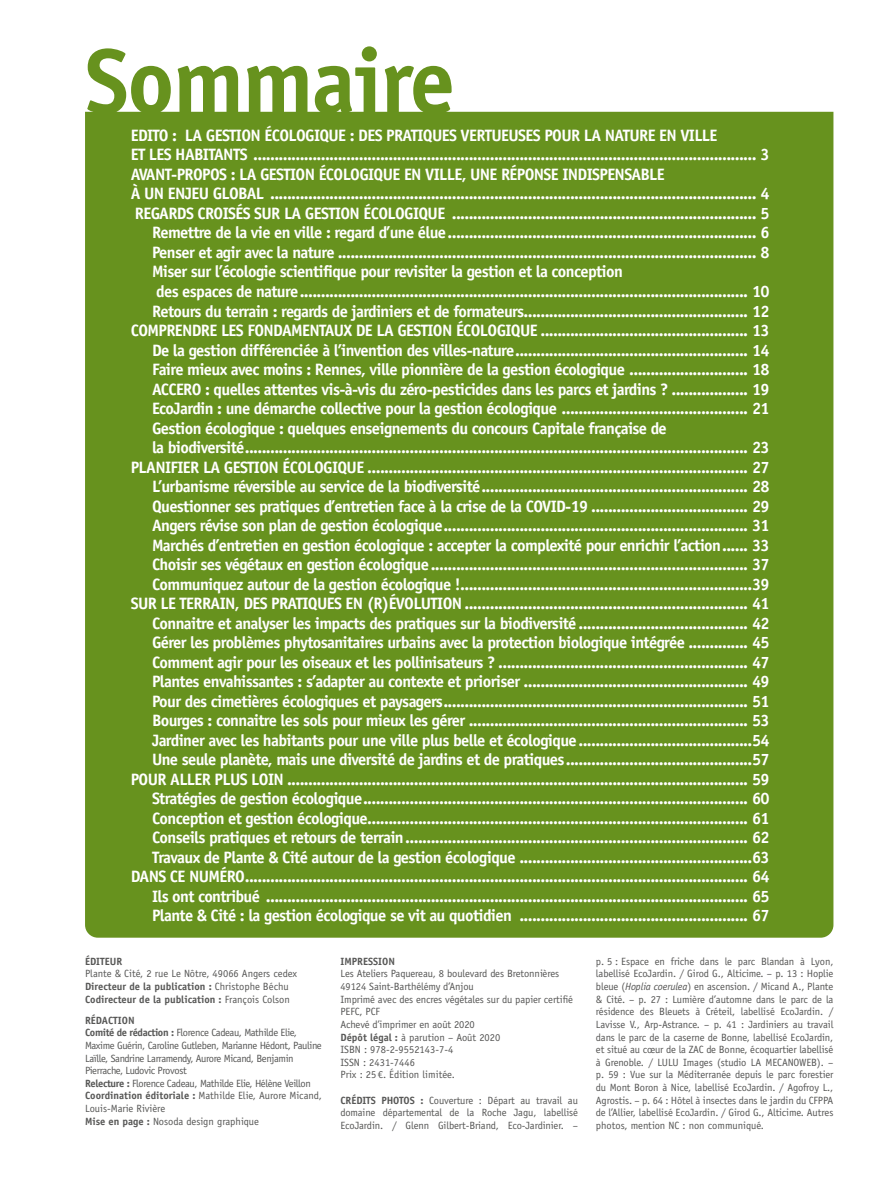
<style>
.page{position:relative;width:893px;height:1187px;background:#fff}
.page>*{position:absolute;margin:0;border:0;box-sizing:border-box;transform-origin:0 0}
.t1{font:700 91.5px "Officina Sans Std";letter-spacing:-.02em;color:#67921e}
.t2{font:700 16.5px "Officina Sans Std";letter-spacing:-.04em;color:#fff}
.t3{font:10.5px/12.6px "Officina Sans Std";letter-spacing:-.01em;color:#575756}
.t4{font:10.5px/12.6px "Officina Sans Std";letter-spacing:-.035em;color:#575756}
.t5{font:700 10.5px "Officina Sans Std";color:#575756}
.s1{font-weight:700}
.s2{font-style:italic}
</style>
<div class="page">
<div style="left:85px;top:112px;width:748px;height:825px;background:#67921e"></div>
<h1 class="t1" style="left:85px;top:24px;width:372px">Sommaire</h1>
<p class="t2" style="left:131px;top:125px;width:588px">EDITO : LA GESTION ÉCOLOGIQUE : DES PRATIQUES VERTUEUSES POUR LA NATURE EN VILLE</p>
<p class="t2" style="left:131px;top:144px;width:640px">ET LES HABITANTS ....................................................................................................................... 3</p>
<p class="t2" style="left:131px;top:164px;width:536px">AVANT-PROPOS : LA GESTION ÉCOLOGIQUE EN VILLE, UNE RÉPONSE INDISPENSABLE</p>
<p class="t2" style="left:131px;top:183px;width:640px">À UN ENJEU GLOBAL ................................................................................................................... 4</p>
<p class="t2" style="left:135px;top:203px;width:636px">REGARDS CROISÉS SUR LA GESTION ÉCOLOGIQUE ........................................................................ 5</p>
<p class="t2" style="left:152px;top:222px;width:619px">Remettre de la vie en ville : regard d’une élue......................................................................... 6</p>
<p class="t2" style="left:152px;top:242px;width:619px">Penser et agir avec la nature ................................................................................................... 8</p>
<p class="t2" style="left:152px;top:261px;width:472px">Miser sur l’écologie scientifique pour revisiter la gestion et la conception</p>
<p class="t2" style="left:156px;top:281px;width:615px">des espaces de nature.......................................................................................................... 10</p>
<p class="t2" style="left:152px;top:300px;width:619px">Retours du terrain : regards de jardiniers et de formateurs..................................................... 12</p>
<p class="t2" style="left:131px;top:320px;width:640px">COMPRENDRE LES FONDAMENTAUX DE LA GESTION ÉCOLOGIQUE ................................................. 13</p>
<p class="t2" style="left:152px;top:339px;width:619px">De la gestion différenciée à l’invention des villes-nature....................................................... 14</p>
<p class="t2" style="left:152px;top:359px;width:619px">Faire mieux avec moins : Rennes, ville pionnière de la gestion écologique ............................ 18</p>
<p class="t2" style="left:152px;top:378px;width:619px">ACCERO : quelles attentes vis-à-vis du zéro-pesticides dans les parcs et jardins ? .................. 19</p>
<p class="t2" style="left:152px;top:398px;width:619px">EcoJardin : une démarche collective pour la gestion écologique ............................................ 21</p>
<p class="t2" style="left:152px;top:417px;width:516px">Gestion écologique : quelques enseignements du concours Capitale française de</p>
<p class="t2" style="left:152px;top:437px;width:619px">la biodiversité....................................................................................................................... 23</p>
<p class="t2" style="left:131px;top:456px;width:640px">PLANIFIER LA GESTION ÉCOLOGIQUE .......................................................................................... 27</p>
<p class="t2" style="left:152px;top:476px;width:619px">L’urbanisme réversible au service de la biodiversité............................................................... 28</p>
<p class="t2" style="left:152px;top:495px;width:619px">Questionner ses pratiques d’entretien face à la crise de la COVID-19 ..................................... 29</p>
<p class="t2" style="left:152px;top:515px;width:619px">Angers révise son plan de gestion écologique........................................................................ 31</p>
<p class="t2" style="left:152px;top:534px;width:619px">Marchés d’entretien en gestion écologique : accepter la complexité pour enrichir l’action...... 33</p>
<p class="t2" style="left:152px;top:554px;width:619px">Choisir ses végétaux en gestion écologique........................................................................... 37</p>
<p class="t2" style="left:152px;top:573px;width:619px">Communiquez autour de la gestion écologique !.....................................................................39</p>
<p class="t2" style="left:131px;top:593px;width:640px">SUR LE TERRAIN, DES PRATIQUES EN (R)ÉVOLUTION ................................................................... 41</p>
<p class="t2" style="left:152px;top:612px;width:619px">Connaitre et analyser les impacts des pratiques sur la biodiversité ........................................ 42</p>
<p class="t2" style="left:152px;top:632px;width:619px">Gérer les problèmes phytosanitaires urbains avec la protection biologique intégrée .............. 45</p>
<p class="t2" style="left:152px;top:651px;width:619px">Comment agir pour les oiseaux et les pollinisateurs ? ........................................................... 47</p>
<p class="t2" style="left:152px;top:671px;width:619px">Plantes envahissantes : s’adapter au contexte et prioriser ..................................................... 49</p>
<p class="t2" style="left:152px;top:690px;width:619px">Pour des cimetières écologiques et paysagers........................................................................ 51</p>
<p class="t2" style="left:152px;top:710px;width:619px">Bourges : connaitre les sols pour mieux les gérer .................................................................. 53</p>
<p class="t2" style="left:152px;top:729px;width:619px">Jardiner avec les habitants pour une ville plus belle et écologique.........................................54</p>
<p class="t2" style="left:152px;top:749px;width:619px">Une seule planète, mais une diversité de jardins et de pratiques............................................57</p>
<p class="t2" style="left:131px;top:768px;width:640px">POUR ALLER PLUS LOIN ............................................................................................................. 59</p>
<p class="t2" style="left:152px;top:788px;width:619px">Stratégies de gestion écologique........................................................................................... 60</p>
<p class="t2" style="left:152px;top:808px;width:619px">Conception et gestion écologique.......................................................................................... 61</p>
<p class="t2" style="left:152px;top:827px;width:619px">Conseils pratiques et retours de terrain................................................................................. 62</p>
<p class="t2" style="left:152px;top:847px;width:619px">Travaux de Plante &amp; Cité autour de la gestion écologique .......................................................63</p>
<p class="t2" style="left:131px;top:866px;width:640px">DANS CE NUMÉRO....................................................................................................................... 64</p>
<p class="t2" style="left:152px;top:886px;width:619px">Ils ont contribué .................................................................................................................. 65</p>
<p class="t2" style="left:152px;top:905px;width:619px">Plante &amp; Cité : la gestion écologique se vit au quotidien ...................................................... 67</p>
<p class="t5" style="left:85px;top:954px;width:39px">ÉDITEUR</p>
<p class="t3" style="left:85px;top:967px;width:214px">Plante &amp; Cité, 2 rue Le Nôtre, 49066 Angers cedex<br><span class="s1">Directeur de la publication :</span> Christophe Béchu<br><span class="s1">Codirecteur de la publication :</span> François Colson</p>
<p class="t4" style="left:85px;top:1013px;width:238px"><span class="s1">RÉDACTION<br>Comité de rédaction :</span> Florence Cadeau, Mathilde Elie, Maxime Guérin, Caroline Gutleben, Marianne Hédont, Pauline Laïlle, Sandrine Larramendy, Aurore Micand, Benjamin Pierrache, Ludovic Provost<br><span class="s1">Relecture :</span> Florence Cadeau, Mathilde Elie, Hélène Veillon <span class="s1">Coordination éditoriale :</span> Mathilde Elie, Aurore Micand, Louis-Marie Rivière<br><span class="s1">Mise en page :</span> Nosoda design graphique</p>
<p class="t3" style="left:596px;top:954px;width:239px;text-align:justify">p. 5 : Espace en friche dans le parc Blandan à Lyon, labellisé EcoJardin. / Girod G., Alticime. – p. 13 : Hoplie bleue (<span class="s2">Hoplia coerulea</span>) en ascension. / Micand A., Plante &amp; Cité. – p. 27 : Lumière d’automne dans le parc de la résidence des Bleuets à Créteil, labellisé EcoJardin. / Lavisse V., Arp-Astrance. – p. 41 : Jardiniers au travail dans le parc de la caserne de Bonne, labellisé EcoJardin, et situé au cœur de la ZAC de Bonne, écoquartier labellisé à Grenoble. / LULU Images (studio LA MECANOWEB). – p. 59 : Vue sur la Méditerranée depuis le parc forestier du Mont Boron à Nice, labellisé EcoJardin. / Agofroy L., Agrostis. – p. 64 : Hôtel à insectes dans le jardin du CFPPA de l’Allier, labellisé EcoJardin. / Girod G., Alticime. Autres photos, mention NC : non communiqué.</p>
<p class="t5" style="left:340px;top:954px;width:56px">IMPRESSION</p>
<p class="t3" style="left:340px;top:967px;width:234px">Les Ateliers Paquereau, 8 boulevard des Bretonnières<br>49124 Saint-Barthélémy d’Anjou<br>Imprimé avec des encres végétales sur du papier certifié<br>PEFC, PCF<br>Achevé d’imprimer en août 2020<br><span class="s1">Dépôt légal :</span> à parution – Août 2020<br>ISBN : 978-2-9552143-7-4<br>ISSN : 2431-7446<br>Prix : 25 €. Édition limitée.</p>
<p class="t3" style="left:340px;top:1093px;width:239px;text-align:justify"><span class="s1">CRÉDITS PHOTOS :</span> Couverture : Départ au travail au domaine départemental de la Roche Jagu, labellisé EcoJardin. / Glenn Gilbert-Briand, Eco-Jardinier. –</p>
</div>
